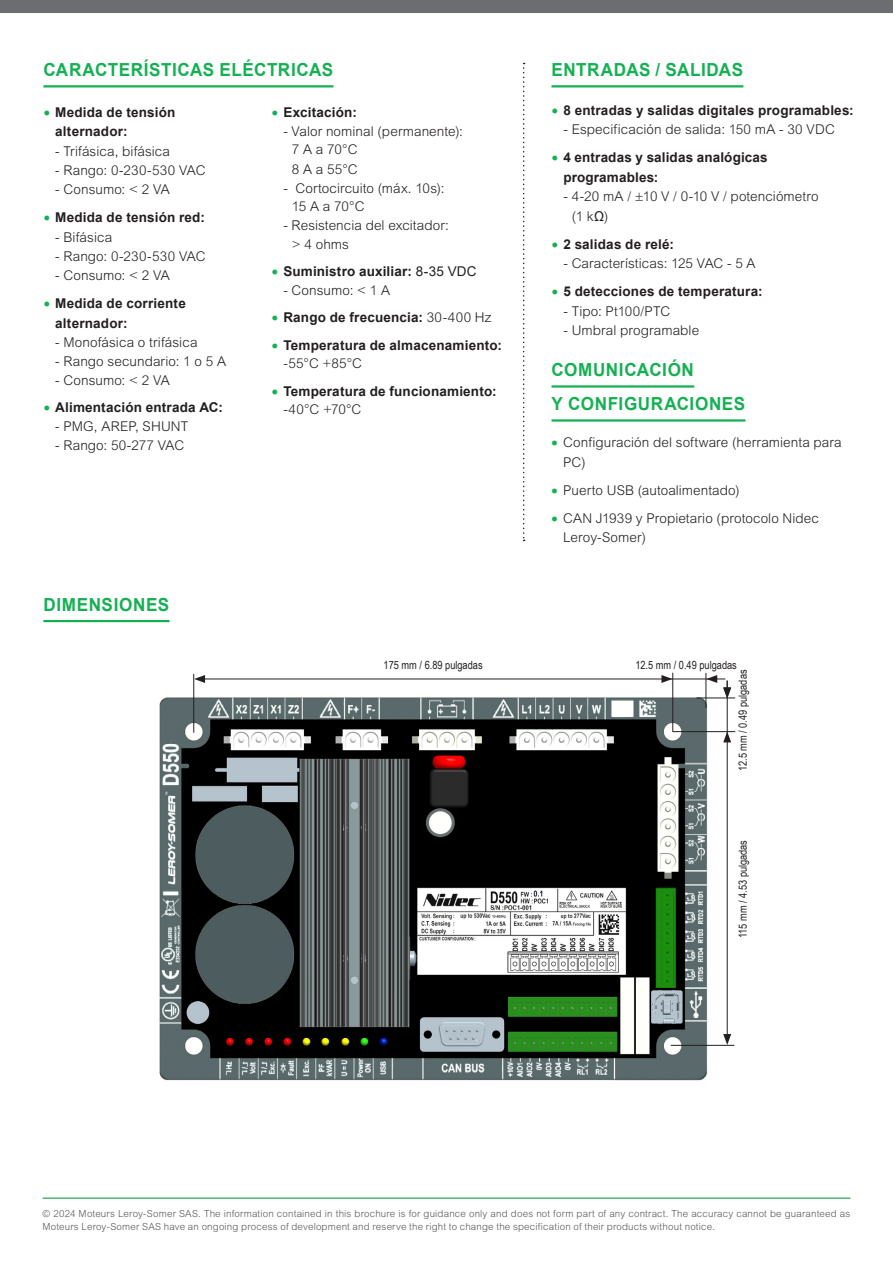
<style>
.page{position:relative;width:893px;height:1263px;background:#fff}
.page>*{position:absolute;margin:0;border:0;box-sizing:border-box;transform-origin:0 0}
.t1{font:700 18px "Arial";letter-spacing:.035em;color:#15b053;scale:.95 1}
.Textes_avec_puces{font:300 13.5px/19.5px "Arial MT Std";letter-spacing:.005em;color:#231f20}
.t2{font:700 13.5px/19.5px "Arial";letter-spacing:.015em;color:#231f20}
.Liste_tiret_texte{font:11.25px "Arial Narrow";color:#231f20}
.t3{font:300 9.75px/13.5px "Arial MT Std";letter-spacing:.02em;color:#57585a}
.s1{font-weight:400;font-size:19.5px;color:#15b053}
.s2{font-weight:400}
.s3{font-family:"Arial MT Std";font-weight:300}
.s4{font-family:"Arial";font-weight:400}
.s5{font-family:"Arial";font-weight:400;font-size:19.5px;color:#15b053}
</style>
<div class="page">
<img style="left:159px;top:692px;width:553px;height:389px">
<hr style="left:193px;top:674px;width:1px;height:59px;background:#231f20">
<hr style="left:672px;top:673px;width:1px;height:59px;background:#231f20">
<hr style="left:706px;top:673px;width:1px;height:35px;background:#231f20">
<hr style="left:203px;top:679px;width:461px;height:1px;background:#231f20">
<svg style="left:194px;top:675px;width:11px;height:8px"></svg>
<svg style="left:661px;top:675px;width:11px;height:8px"></svg>
<hr style="left:664px;top:679px;width:50px;height:1px;background:#231f20">
<hr style="left:671px;top:1045px;width:63px;height:1px;background:#231f20">
<hr style="left:696px;top:698px;width:39px;height:1px;background:#231f20">
<hr style="left:727px;top:740px;width:1px;height:296px;background:#231f20">
<svg style="left:723px;top:1034px;width:8px;height:11px"></svg>
<svg style="left:723px;top:732px;width:8px;height:10px"></svg>
<hr style="left:727px;top:691px;width:1px;height:50px;background:#231f20">
<svg style="left:706px;top:675px;width:25px;height:24px"></svg>
<hr style="left:673px;top:731px;width:62px;height:1px;background:#231f20">
<hr style="left:43px;top:85px;width:290px;height:2px;background:#15b053">
<hr style="left:551px;top:85px;width:192px;height:2px;background:#15b053">
<hr style="left:551px;top:385px;width:143px;height:3px;background:#15b053">
<hr style="left:551px;top:419px;width:194px;height:3px;background:#15b053">
<hr style="left:43px;top:620px;width:127px;height:2px;background:#15b053">
<svg style="left:523px;top:63px;width:2px;height:478px"></svg>
<div style="left:0;top:0;width:893px;height:13px;background:#6c6d70"></div>
<hr style="left:43px;top:1197px;width:807px;height:2px;background:#15a03b">
<p class="t1" style="left:43px;top:57px;width:306px">CARACTERÍSTICAS ELÉCTRICAS</p>
<p class="t1" style="left:551px;top:57px;width:203px">ENTRADAS / SALIDAS</p>
<p class="t2" style="left:55px;top:103px;width:122px;text-indent:-12px"><span class="s1">•</span> Medida de tensión alternador:</p>
<p class="Textes_avec_puces" style="left:55px;top:141px;width:116px">- Trifásica, bifásica</p>
<p class="Textes_avec_puces" style="left:55px;top:161px;width:152px">- Rango: 0-230-530 VAC</p>
<p class="Textes_avec_puces" style="left:55px;top:180px;width:116px">- Consumo: &lt; 2 VA</p>
<p class="t2" style="left:43px;top:208px;width:163px"><span class="s1">•</span> Medida de tensión red:</p>
<p class="Textes_avec_puces" style="left:55px;top:227px;width:58px">- Bifásica</p>
<p class="Textes_avec_puces" style="left:55px;top:247px;width:152px">- Rango: 0-230-530 VAC</p>
<p class="Textes_avec_puces" style="left:55px;top:265px;width:116px">- Consumo: &lt; 2 VA</p>
<p class="t2" style="left:55px;top:294px;width:132px;text-indent:-12px"><span class="s1">•</span> Medida de corriente alternador:</p>
<p class="Textes_avec_puces" style="left:55px;top:332px;width:144px">- Monofásica o trifásica</p>
<p class="Textes_avec_puces" style="left:55px;top:351px;width:172px">- Rango secundario: 1 o 5 A</p>
<p class="Textes_avec_puces" style="left:55px;top:370px;width:116px">- Consumo: &lt; 2 VA</p>
<p class="t2" style="left:43px;top:397px;width:181px"><span class="s1">•</span> Alimentación entrada AC:</p>
<p class="Textes_avec_puces" style="left:55px;top:416px;width:135px">- PMG, AREP, SHUNT</p>
<p class="Textes_avec_puces" style="left:55px;top:435px;width:130px">- Rango: 50-277 VAC</p>
<p class="t1" style="left:43px;top:591px;width:134px">DIMENSIONES</p>
<p class="t2" style="left:271px;top:103px;width:87px"><span class="s1">•</span> Excitación:</p>
<p class="Textes_avec_puces" style="left:283px;top:121px;width:181px">- Valor nominal (permanente):</p>
<p class="Textes_avec_puces" style="left:292px;top:140px;width:67px">7 A a 70°C</p>
<p class="Textes_avec_puces" style="left:292px;top:159px;width:67px">8 A a 55°C</p>
<p class="Textes_avec_puces" style="left:283px;top:178px;width:163px">- Cortocircuito (máx. 10s):</p>
<p class="Textes_avec_puces" style="left:292px;top:197px;width:74px">15 A a 70°C</p>
<p class="Textes_avec_puces" style="left:283px;top:216px;width:167px">- Resistencia del excitador:</p>
<p class="Textes_avec_puces" style="left:292px;top:234px;width:59px">&gt; 4 ohms</p>
<p class="t2" style="left:271px;top:262px;width:207px"><span class="s1">•</span> Suministro auxiliar: <span class="s2">8-35 VDC</span></p>
<p class="Textes_avec_puces" style="left:283px;top:280px;width:108px">- Consumo: &lt; 1 A</p>
<p class="t2" style="left:271px;top:308px;width:222px"><span class="s1">•</span> Rango de frecuencia: <span class="s3">30-400 Hz</span></p>
<p class="t2" style="left:283px;top:336px;width:220px;line-height:18.8px;text-indent:-12px"><span class="s1">•</span> Temperatura de almacenamiento: <span class="s3">-55°C +85°C</span></p>
<p class="t2" style="left:283px;top:382px;width:215px;line-height:18.8px;text-indent:-12px"><span class="s1">•</span> Temperatura de funcionamiento: <span class="s3">-40°C +70°C</span></p>
<p class="t2" style="left:551px;top:100px;width:304px"><span class="s1">•</span> 8 entradas y salidas digitales programables:</p>
<p class="Textes_avec_puces" style="left:563px;top:120px;width:273px">- Especificación de salida: 150 mA - 30 VDC</p>
<p class="t2" style="left:563px;top:148px;width:206px;text-indent:-12px"><span class="s1">•</span> 4 entradas y salidas analógicas programables:</p>
<p class="Textes_avec_puces" style="left:572px;top:187px;width:248px;text-indent:-9px">- 4-20 mA / ±10 V / 0-10 V / potenciómetro (1 k<span class="s4">Ω</span>)</p>
<p class="t2" style="left:551px;top:234px;width:124px"><span class="s1">•</span> 2 salidas de relé:</p>
<p class="Textes_avec_puces" style="left:563px;top:254px;width:194px">- Características: 125 VAC - 5 A</p>
<p class="t2" style="left:551px;top:282px;width:213px"><span class="s1">•</span> 5 detecciones de temperatura:</p>
<p class="Textes_avec_puces" style="left:563px;top:301px;width:108px">- Tipo: Pt100/PTC</p>
<p class="Textes_avec_puces" style="left:563px;top:321px;width:137px">- Umbral programable</p>
<p class="t1" style="left:551px;top:357px;width:151px">COMUNICACIÓN</p>
<p class="t1" style="left:551px;top:391px;width:205px">Y CONFIGURACIONES</p>
<p class="Textes_avec_puces" style="left:563px;top:433px;width:280px;text-indent:-12px"><span class="s5">•</span> Configuración del software (herramienta para<br>PC)</p>
<p class="Textes_avec_puces" style="left:551px;top:480px;width:190px"><span class="s5">•</span> Puerto USB (autoalimentado)</p>
<p class="Textes_avec_puces" style="left:563px;top:508px;width:257px;text-indent:-12px"><span class="s5">•</span> CAN J1939 y Propietario (protocolo Nidec<br>Leroy-Somer)</p>
<p class="Liste_tiret_texte" style="left:384px;top:657px;width:100px">175 mm / 6.89 pulgadas</p>
<p class="Liste_tiret_texte" style="left:635px;top:657px;width:103px">12.5 mm / 0.49 pulgadas</p>
<p class="Liste_tiret_texte" style="left:735px;top:771px;width:103px;rotate:-90deg">12.5 mm / 0.49 pulgadas</p>
<p class="Liste_tiret_texte" style="left:735px;top:938px;width:100px;rotate:-90deg">115 mm / 4.53 pulgadas</p>
<p class="t3" style="left:43px;top:1207px;width:809px">© 2024 Moteurs Leroy-Somer SAS. The information contained in this brochure is for guidance only and does not form part of any contract. The accuracy cannot be guaranteed as<br>Moteurs Leroy-Somer SAS have an ongoing process of development and reserve the right to change the specification of their products without notice.</p>
</div>
